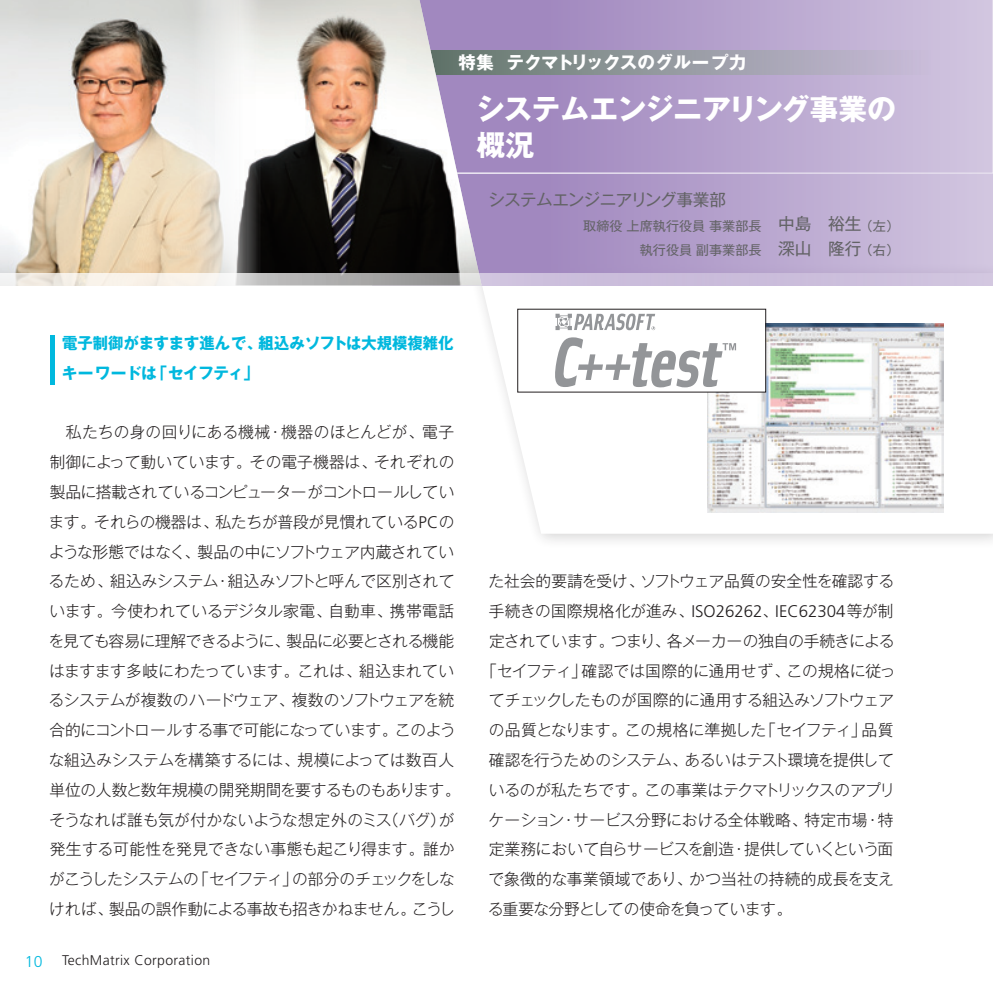
<style>
.page{position:relative;width:993px;height:993px;background:#fff}
.page>*{position:absolute;margin:0;border:0;box-sizing:border-box;transform-origin:0 0}
.t1{font:700 28.88px/35.9px "Gothic MB101 Pr 5";letter-spacing:-.02em;color:#fff}
.t2{font:700 17.5px "Gothic MB101 Pr 5";letter-spacing:-.005em;color:#fff}
.t3{font:16.62px "Gothic MB101 Pr 5";letter-spacing:-.035em;color:#636366}
.t4{font:300 15.75px/29.8px "Gothic MB101 Pr 5";letter-spacing:-.02em;color:#231f20}
.t5{font:300 15.75px "Gothic MB101 Pr 5";letter-spacing:-.04em;color:#231f20}
.t6{font:300 15.75px "Gothic MB101 Pr 5";color:#231f20}
.t7{font:700 15.75px/29.8px "Gothic MB101 Pr 5";letter-spacing:.005em;color:#00b8de}
.t8{font:300 15.75px "Gothic MB101 Pr 5";letter-spacing:.01em;color:#231f20}
.t9{font:300 14px "Frutiger";letter-spacing:.025em;color:#231f20}
.t10{font:13.12px/24.5px "Gothic MB101 Pr 5";color:#636366;text-align:right}
.s1{font-size:16.62px}
.s2{font-family:"Frutiger";font-size:16.8px}
.s3{font-size:15.75px;color:#00b8de}
</style>
<div class="page">
<div style="left:469px;top:262px;width:523px;height:287px;background:#231f20;opacity:.2"></div>
<svg style="left:479px;top:285px;width:513px;height:248px"></svg>
<svg style="left:992px;top:37px;width:1px;height:13px"></svg>
<svg style="left:481px;top:174px;width:511px;height:99px;background:#b6a3cd"></svg>
<svg style="left:481px;top:0;width:511px;height:174px;background:#b7a4cd"></svg>
<svg style="left:481px;top:50px;width:449px;height:24px;background:#9b9ea8"></svg>
<img style="left:255px;top:0;width:226px;height:273px">
<svg style="left:238px;top:0;width:17px;height:273px"></svg>
<img style="left:0;top:0;width:238px;height:273px">
<img style="left:707px;top:324px;width:235px;height:188px">
<div style="left:519px;top:309px;width:245px;height:83px;background:#fff"></div>
<svg style="left:555px;top:313px;width:100px;height:17px"></svg>
<svg style="left:555px;top:337px;width:180px;height:50px"></svg>
<div style="left:50px;top:335px;width:5px;height:50px;background:#00b8de"></div>
<svg style="left:0;top:273px;width:992px;height:12px;background:#cfc6d4"></svg>
<p class="t2" style="left:458px;top:47px;width:289px">特集 テクマトリックスのグループ力</p>
<p class="t1" style="left:475px;top:89px;width:422px">システムエンジニアリング事業の概況</p>
<p class="t3" style="left:488px;top:185px;width:239px">システムエンジニアリング事業部</p>
<p class="t10" style="left:583px;top:212px;width:317px">取締役上席執行役員事業部長 <span class="s1">中島 裕生</span>（左）執行役員副事業部長 <span class="s1">深山 隆行</span>（右）</p>
<p class="t7" style="left:62px;top:327px;width:393px">電子制御がますます進んで、組込みソフトは大規模複雑化キーワードは「セイフティ」</p>
<p class="t4" style="left:48px;top:416px;width:414px;text-indent:17px">私たちの身の回りにある機械・機器のほとんどが、電子制御によって動いています。その電子機器は、それぞれの製品に搭載されているコンピューターがコントロールしています。それらの機器は、私たちが普段が見慣れている<span class="s2">PC</span>のような形態ではなく、製品の中にソフトウェア内蔵されているため、組込みシステム・組込みソフトと呼んで区別されています。今使われているデジタル家電、自動車、携帯電話を見ても容易に理解できるように、製品に必要とされる機能はますます多岐にわたっています。これは、組込まれているシステムが複数のハードウェア、複数のソフトウェアを統合的にコントロールする事で可能になっています。このような組込みシステムを構築するには、規模によっては数百人単位の人数と数年規模の開発期間を要するものもあります。そうなれば誰も気が付かないような想定外のミス（バグ）が発生する可能性を発見できない事態も起こり得ます。誰かがこうしたシステムの「セイフティ」の部分のチェックをしなければ、製品の誤作動による事故も招きかねません。こうし</p>
<p class="t9" style="left:25px;top:952px;width:187px"><span class="s3">10</span> TechMatrix Corporation</p>
<p class="t4" style="left:488px;top:565px;width:407px">た社会的要請を受け、ソフトウェア品質の安全性を確認する</p>
<p class="t4" style="left:488px;top:594px;width:406px">手続きの国際規格化が進み、<span class="s2">ISO26262</span>、<span class="s2">IEC62304</span>等が制</p>
<p class="t5" style="left:489px;top:627px;width:407px">定されています。つまり、各メーカーの独自の手続きによる</p>
<p class="t6" style="left:481px;top:657px;width:416px">「セイフティ」確認では国際的に通用せず、この規格に従っ</p>
<p class="t4" style="left:488px;top:684px;width:407px">てチェックしたものが国際的に通用する組込みソフトウェア</p>
<p class="t4" style="left:488px;top:713px;width:406px">の品質となります。この規格に準拠した「セイフティ」品質</p>
<p class="t5" style="left:489px;top:746px;width:406px">確認を行うためのシステム、あるいはテスト環境を提供して</p>
<p class="t4" style="left:488px;top:773px;width:407px">いるのが私たちです。この事業はテクマトリックスのアプリ</p>
<p class="t6" style="left:488px;top:806px;width:406px">ケーション・サービス分野における全体戦略、特定市場・特</p>
<p class="t4" style="left:488px;top:832px;width:406px">定業務において自らサービスを創造・提供していくという面</p>
<p class="t8" style="left:488px;top:865px;width:407px">で象徴的な事業領域であり、かつ当社の持続的成長を支え</p>
<p class="t4" style="left:488px;top:892px;width:306px">る重要な分野としての使命を負っています。</p>
</div>
